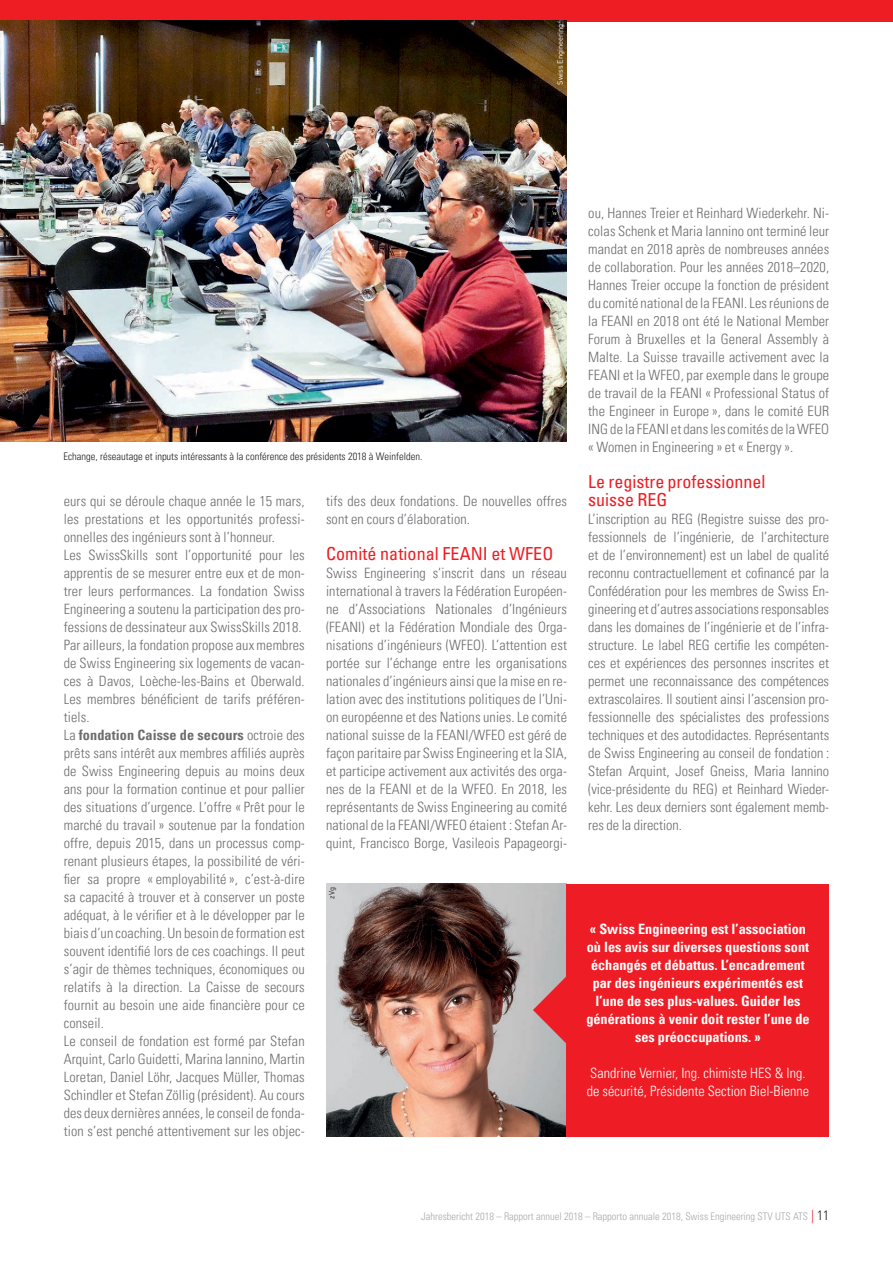
<style>
.page{position:relative;width:893px;height:1263px;background:#fff}
.page>*{position:absolute;margin:0;border:0;box-sizing:border-box;transform-origin:0 0}
.t1{font:condensed 18px/18px "+XJAGHU Univers LT Std";color:#ee1d23}
.t2{font:300 condensed 14.25px/18px "+QCWUSA Univers LT Std";letter-spacing:.005em;color:#6c6d70}
.t3{font:700 condensed 14.25px/18px "+LEJQNK Univers LT Std";color:#fff;text-align:center}
.t4{font:300 condensed 14.25px/18px "+QCWUSA Univers LT Std";color:#fff}
.t5{font:700 condensed 14.25px "+LEJQNK Univers LT Std";letter-spacing:.005em;color:#6c6d70}
.t6{font:300 condensed 10.5px "+QCWUSA Univers LT Std";color:#a8a9ad}
.t7{font:300 condensed 10.5px "+QCWUSA Univers LT Std";color:#231f20}
.t8{font:7.5px "+QLOPQFDIN";color:#fff}
.t9{font:7.5px "+QLOPQFDIN";color:#231f20}
.s1{font-family:"+QCWUSA Univers LT Std";font-weight:300}
.s2{font-size:13.5px;color:#ee1d23}
.s3{font-size:13.5px;color:#231f20}
</style>
<div class="page">
<div style="left:0;top:0;width:893px;height:21px;background:#ee1d23"></div>
<img style="left:0;top:20px;width:567px;height:421px">
<img style="left:326px;top:884px;width:241px;height:252px">
<div style="left:567px;top:884px;width:262px;height:252px;background:#ee1c24"></div>
<svg style="left:533px;top:976px;width:34px;height:68px"></svg>
<p class="t8" style="left:557px;top:85px;width:63px;rotate:-90deg">Swiss Engineering</p>
<p class="t7" style="left:63px;top:450px;width:360px">Echange, réseautage et inputs intéressants à la conférence des présidents 2018 à Weinfelden.</p>
<p class="t2" style="left:64px;top:492px;width:242px">eurs qui se déroule chaque année le 15 mars, les prestations et les opportunités professi&shy;onnelles des ingénieurs sont à l’honneur.<br>Les SwissSkills sont l’opportunité pour les apprentis de se mesurer entre eux et de mon&shy;trer leurs performances. La fondation Swiss Engineering a soutenu la participation des pro&shy;fessions de dessinateur aux SwissSkills 2018.<br>Par ailleurs, la fondation propose aux membres de Swiss Engineering six logements de vacan&shy;ces à Davos, Loèche-les-Bains et Oberwald.<br>Les membres bénéficient de tarifs préféren&shy;tiels.</p>
<p class="t5" style="left:64px;top:727px;width:242px"><span class="s1">La</span> fondation Caisse de secours <span class="s1">octroie des</span></p>
<p class="t2" style="left:64px;top:744px;width:242px">prêts sans intérêt aux membres affiliés auprès de Swiss Engineering depuis au moins deux ans pour la formation continue et pour pallier des situations d’urgence. L’offre « Prêt pour le marché du travail » soutenue par la fondation offre, depuis 2015, dans un processus comp&shy;renant plusieurs étapes, la possibilité de véri&shy;fier sa propre « employabilité », c’est-à-dire sa capacité à trouver et à conserver un poste adéquat, à le vérifier et à le développer par le biais d’un coaching. Un besoin de formation est souvent identifié lors de ces coachings. Il peut s’agir de thèmes techniques, économiques ou relatifs à la direction. La Caisse de secours fournit au besoin une aide financière pour ce conseil.<br>Le conseil de fondation est formé par Stefan Arquint, Carlo Guidetti, Marina Iannino, Martin Loretan, Daniel Löhr, Jacques Müller, Thomas Schindler et Stefan Zöllig (président). Au cours des deux dernières années, le conseil de fonda&shy;tion s’est penché attentivement sur les objec-</p>
<p class="t2" style="left:326px;top:492px;width:242px">tifs des deux fondations. De nouvelles offres sont en cours d’élaboration.</p>
<p class="t1" style="left:326px;top:544px;width:229px">Comité national FEANI et WFEO</p>
<p class="t2" style="left:326px;top:564px;width:242px;text-align:justify">Swiss Engineering s’inscrit dans un réseau international à travers la Fédération Européen&shy;ne d’Associations Nationales d’Ingénieurs (FEANI) et la Fédération Mondiale des Orga&shy;nisations d’ingénieurs (WFEO). L’attention est portée sur l’échange entre les organisations nationales d’ingénieurs ainsi que la mise en re&shy;lation avec des institutions politiques de l’Uni&shy;on européenne et des Nations unies. Le comité national suisse de la FEANI/WFEO est géré de façon paritaire par Swiss Engineering et la SIA, et participe activement aux activités des orga&shy;nes de la FEANI et de la WFEO. En 2018, les représentants de Swiss Engineering au comité national de la FEANI/WFEO étaient : Stefan Ar&shy;quint, Francisco Borge, Vasileois Papageorgi-</p>
<p class="t9" style="left:329px;top:899px;width:13px;rotate:-90deg">zVg</p>
<p class="t2" style="left:588px;top:204px;width:242px;text-align:justify">ou, Hannes Treier et Reinhard Wiederkehr. Ni&shy;colas Schenk et Maria Iannino ont terminé leur mandat en 2018 après de nombreuses années de collaboration. Pour les années 2018–2020, Hannes Treier occupe la fonction de président du comité national de la FEANI. Les réunions de la FEANI en 2018 ont été le National Member Forum à Bruxelles et la General Assembly à Malte. La Suisse travaille activement avec la FEANI et la WFEO, par exemple dans le groupe de travail de la FEANI « Professional Status of the Engineer in Europe », dans le comité EUR ING de la FEANI et dans les comités de la WFEO « Women in Engineering » et « Energy ».</p>
<p class="t1" style="left:588px;top:472px;width:179px">Le registre professionnel suisse REG</p>
<p class="t2" style="left:588px;top:510px;width:242px;text-align:justify">L’inscription au REG (Registre suisse des pro&shy;fessionnels de l’ingénierie, de l’architecture et de l’environnement) est un label de qualité reconnu contractuellement et cofinancé par la Confédération pour les membres de Swiss En&shy;gineering et d’autres associations responsables dans les domaines de l’ingénierie et de l’infra&shy;structure. Le label REG certifie les compéten&shy;ces et expériences des personnes inscrites et permet une reconnaissance des compétences extrascolaires. Il soutient ainsi l’ascension pro&shy;fessionnelle des spécialistes des professions techniques et des autodidactes. Représentants de Swiss Engineering au conseil de fondation :<br>Stefan Arquint, Josef Gneiss, Maria Iannino (vice-présidente du REG) et Reinhard Wieder&shy;kehr. Les deux derniers sont également memb&shy;res de la direction.</p>
<p class="t3" style="left:586px;top:920px;width:225px">« Swiss Engineering est l’association où les avis sur diverses questions sont échangés et débattus. L’encadrement par des ingénieurs expérimentés est l’une de ses plus-values. Guider les générations à venir doit rester l’une de ses préoccupations. »</p>
<p class="t4" style="left:587px;top:1064px;width:224px">Sandrine Vernier, Ing. chimiste HES &amp; Ing. de sécurité, Présidente Section Biel-Bienne</p>
<p class="t6" style="left:421px;top:1211px;width:409px">Jahresbericht 2018 – Rapport annuel 2018 – Rapporto annuale 2018, Swiss Engineering STV UTS ATS <span class="s2">|</span> <span class="s3">11</span></p>
</div>
